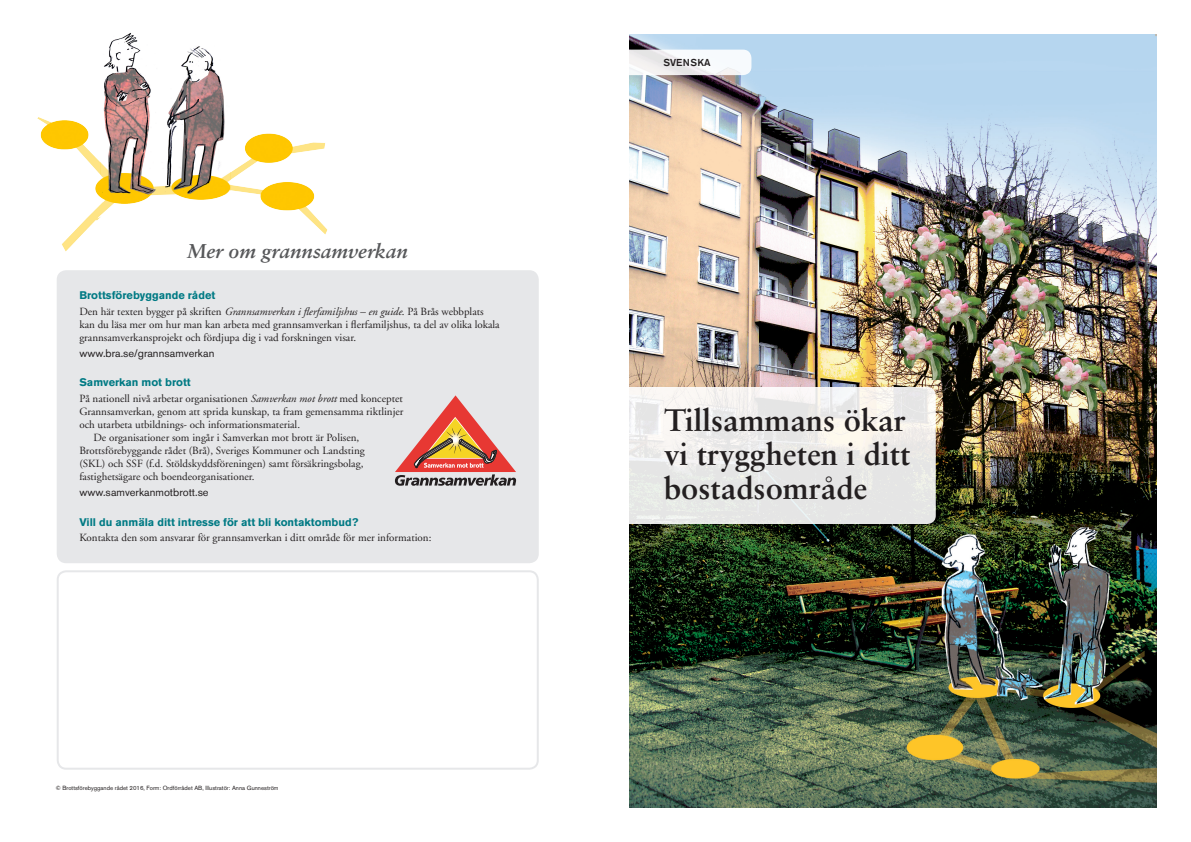
<style>
.page{position:relative;width:1191px;height:842px;background:#fff}
.page>*{position:absolute;margin:0;border:0;box-sizing:border-box;transform-origin:0 0}
.t1{font:700 31px/34px "Sabon";color:#231f20}
.t2{font:italic 700 20px "Sabon";color:#57585a}
.t3{font:11px/13px "Adobe Garamond";color:#231f20}
.t4{font:700 11px "Akzidenz Grotesk BE";color:#007a84}
.t5{font:11px "Akzidenz Grotesk BE";color:#231f20}
.t6{font:500 10px "Akzidenz Grotesk BE";letter-spacing:.02em;color:#231f20}
.t7{font:6px "Akzidenz Grotesk BE";color:#231f20}
.s1{font-style:italic}
</style>
<div class="page">
<div style="left:58px;top:271px;width:480px;height:291px;background:#e6e7e9;border-radius:9px"></div>
<div style="left:57px;top:270px;width:482px;height:293px;border:2px solid #e6e7e9;border-radius:9px"></div>
<div style="left:57px;top:570px;width:482px;height:200px;border:2px solid #e6e7e9;border-radius:9px"></div>
<img style="left:37px;top:33px;width:295px;height:243px">
<svg style="left:395px;top:395px;width:121px;height:91px"></svg>
<img style="left:629px;top:34px;width:528px;height:774px">
<svg style="left:615px;top:50px;width:136px;height:25px"></svg>
<svg style="left:619px;top:387px;width:316px;height:137px;fill:#e8e8e7"></svg>
<h2 class="t2" style="left:187px;top:239px;width:222px">Mer om grannsamverkan</h2>
<p class="t4" style="left:79px;top:289px;width:137px">Brottsförebyggande rådet</p>
<p class="t3" style="left:79px;top:305px;width:422px">Den här texten bygger på skriften <span class="s1">Grannsamverkan i flerfamiljshus – en guide</span>. På Brås webbplats kan du läsa mer om hur man kan arbeta med grannsamverkan i flerfamiljshus, ta del av olika lokala grannsamverkansprojekt och fördjupa dig i vad forskningen visar.</p>
<p class="t5" style="left:79px;top:346px;width:136px">www.bra.se/grannsamverkan</p>
<p class="t4" style="left:79px;top:376px;width:113px">Samverkan mot brott</p>
<p class="t3" style="left:79px;top:392px;width:325px">På nationell nivå arbetar organisationen <span class="s1">Samverkan mot brott</span> med konceptet</p>
<p class="t3" style="left:79px;top:405px;width:326px">Grannsamverkan, genom att sprida kunskap, ta fram gemensamma riktlinjer</p>
<p class="t3" style="left:79px;top:418px;width:222px">och utarbeta utbildnings- och informationsmaterial.</p>
<p class="t3" style="left:93px;top:431px;width:267px">De organisationer som ingår i Samverkan mot brott är Polisen,</p>
<p class="t3" style="left:79px;top:444px;width:287px">Brottsförebyggande rådet (Brå), Sveriges Kommuner och Landsting</p>
<p class="t3" style="left:79px;top:457px;width:285px">(SKL) och SSF (f.d. Stöldskyddsföreningen) samt försäkringsbolag,</p>
<p class="t3" style="left:79px;top:470px;width:177px">fastighetsägare och boendeorganisationer.</p>
<p class="t5" style="left:79px;top:485px;width:131px">www.samverkanmotbrott.se</p>
<p class="t4" style="left:79px;top:515px;width:280px">Vill du anmäla ditt intresse för att bli kontaktombud?</p>
<p class="t3" style="left:79px;top:532px;width:353px">Kontakta den som ansvarar för grannsamverkan i ditt område för mer information:</p>
<p class="t7" style="left:56px;top:784px;width:224px">© Brottsförebyggande rådet 2016, Form: Ordförrådet AB, Illustratör: Anna Gunneström</p>
<p class="t6" style="left:663px;top:57px;width:49px">SVENSKA</p>
<h1 class="t1" style="left:664px;top:403px;width:248px">Tillsammans ökar vi tryggheten i ditt bostadsområde</h1>
</div>
